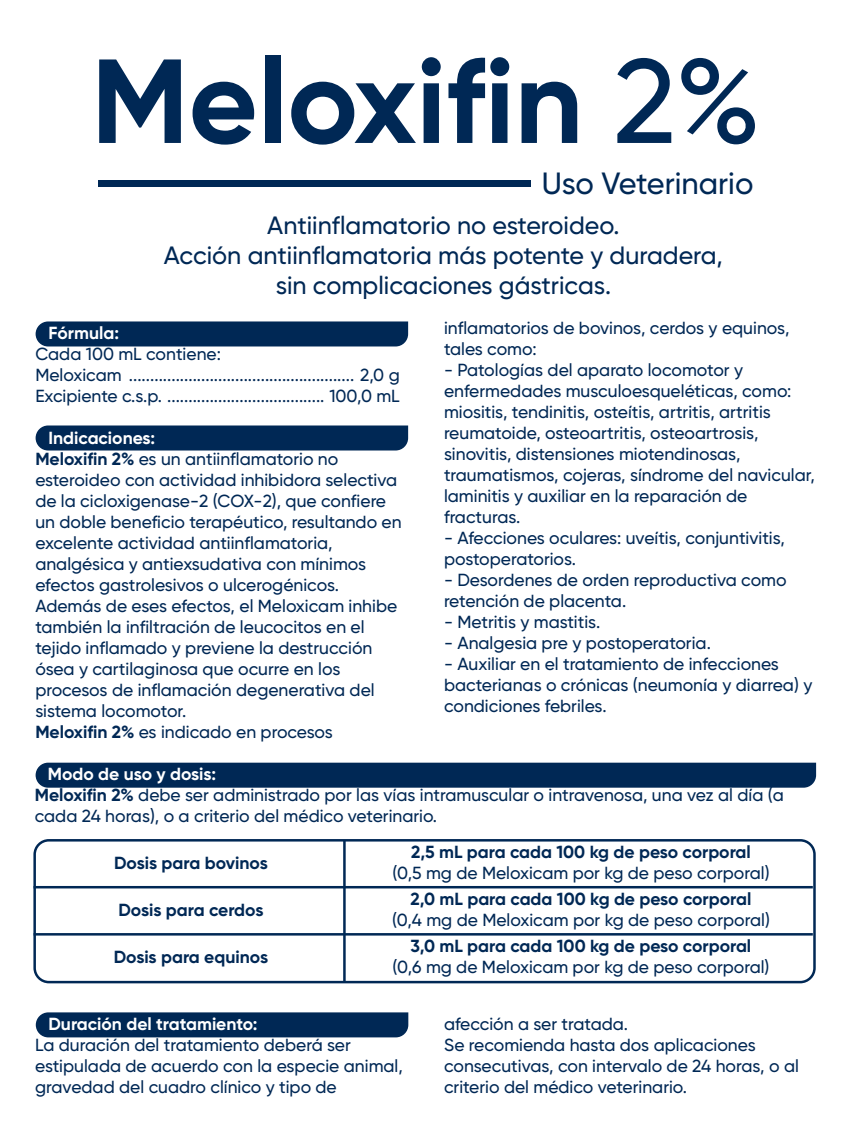
<style>
.page{position:relative;width:853px;height:1137px;background:#fff}
.page>*{position:absolute;margin:0;border:0;box-sizing:border-box;transform-origin:0 0}
.t1{font:700 119.25px "Gilroy";color:#002855}
.t2{font:500 30.75px "Gilroy";color:#002855}
.t3{font:500 25px/30px "Gilroy";color:#002855;text-align:center}
.t4{font:500 17.5px/21px "Gilroy";color:#002855}
.t5{font:700 17.5px "Gilroy";color:#002855}
.t6{font:700 17.5px "Gilroy";color:#fff}
.s1{font-weight:500}
.s2{font-weight:700;color:#fff}
.s3{font-weight:700}
</style>
<div class="page">
<div style="left:36px;top:321px;width:372px;height:25px;background:#002855"></div>
<div style="left:36px;top:425px;width:372px;height:25px;background:#002855"></div>
<div style="left:36px;top:1012px;width:372px;height:25px;background:#002855"></div>
<div style="left:36px;top:762px;width:780px;height:25px;background:#002855"></div>
<div style="left:98px;top:180px;width:432px;height:7px;background:#002855"></div>
<div style="left:33px;top:839px;width:783px;height:144px;border:2px solid #002855;border-radius:14px"></div>
<hr style="left:34px;top:885px;width:779px;height:3px;background:#002855">
<hr style="left:34px;top:933px;width:779px;height:2px;background:#002855">
<hr style="left:343px;top:840px;width:3px;height:142px;background:#002855">
<h1 class="t1" style="left:91px;top:27px;width:671px">Meloxifin <span class="s1">2%</span></h1>
<h2 class="t2" style="left:542px;top:164px;width:213px">Uso Veterinario</h2>
<h3 class="t3" style="left:164px;top:209px;width:561px">Antiinflamatorio no esteroideo.<br>Acción antiinflamatoria más potente y duradera, sin complicaciones gástricas.</h3>
<p class="t6" style="left:48px;top:321px;width:72px">Fórmula:</p>
<p class="t4" style="left:35px;top:343px;width:366px">Cada 100 mL contiene:<br>Meloxicam ..................................................... 2,0 g<br>Excipiente c.s.p. ..................................... 100,0 mL</p>
<p class="t4" style="left:35px;top:427px;width:368px;text-indent:13px"><span class="s2">Indicaciones:<br></span><span class="s3">Meloxifin 2%</span> es un antiinflamatorio no esteroideo con actividad inhibidora selectiva de la cicloxigenase-2 (COX-2), que confiere un doble beneficio terapéutico, resultando en excelente actividad antiinflamatoria, analgésica y antiexsudativa con mínimos efectos gastrolesivos o ulcerogénicos.<br>Además de eses efectos, el Meloxicam inhibe también la infiltración de leucocitos en el tejido inflamado y previene la destrucción ósea y cartilaginosa que ocurre en los procesos de inflamación degenerativa del sistema locomotor.<br><span class="s3">Meloxifin 2%</span> es indicado en procesos</p>
<p class="t4" style="left:444px;top:317px;width:347px">inflamatorios de bovinos, cerdos y equinos, tales como:</p>
<p class="t4" style="left:444px;top:359px;width:372px">- Patologías del aparato locomotor y enfermedades musculoesqueléticas, como: miositis, tendinitis, osteítis, artritis, artritis reumatoide, osteoartritis, osteoartrosis, sinovitis, distensiones miotendinosas, traumatismos, cojeras, síndrome del navicular, laminitis y auxiliar en la reparación de fracturas.</p>
<p class="t4" style="left:444px;top:527px;width:342px">- Afecciones oculares: uveítis, conjuntivitis, postoperatorios.</p>
<p class="t4" style="left:444px;top:569px;width:344px">- Desordenes de orden reproductiva como retención de placenta.</p>
<p class="t4" style="left:444px;top:611px;width:158px">- Metritis y mastitis.</p>
<p class="t4" style="left:444px;top:632px;width:268px">- Analgesia pre y postoperatoria.</p>
<p class="t4" style="left:444px;top:653px;width:370px">- Auxiliar en el tratamiento de infecciones bacterianas o crónicas (neumonía y diarrea) y condiciones febriles.</p>
<p class="t4" style="left:35px;top:763px;width:750px;text-indent:13px"><span class="s2">Modo de uso y dosis:<br></span><span class="s3">Meloxifin 2%</span> debe ser administrado por las vías intramuscular o intravenosa, una vez al día (a cada 24 horas), o a criterio del médico veterinario.</p>
<p class="t5" style="left:114px;top:851px;width:155px">Dosis para bovinos</p>
<p class="t5" style="left:118px;top:898px;width:147px">Dosis para cerdos</p>
<p class="t5" style="left:114px;top:945px;width:156px">Dosis para equinos</p>
<p class="t5" style="left:411px;top:840px;width:341px">2,5 mL para cada 100 kg de peso corporal</p>
<p class="t4" style="left:392px;top:861px;width:379px">(0,5 mg de Meloxicam por kg de peso corporal)</p>
<p class="t5" style="left:411px;top:887px;width:342px">2,0 mL para cada 100 kg de peso corporal</p>
<p class="t4" style="left:392px;top:909px;width:379px">(0,4 mg de Meloxicam por kg de peso corporal)</p>
<p class="t5" style="left:411px;top:934px;width:342px">3,0 mL para cada 100 kg de peso corporal</p>
<p class="t4" style="left:392px;top:956px;width:379px">(0,6 mg de Meloxicam por kg de peso corporal)</p>
<p class="t6" style="left:48px;top:1013px;width:211px">Duración del tratamiento:</p>
<p class="t4" style="left:35px;top:1034px;width:369px">La duración del tratamiento deberá ser estipulada de acuerdo con la especie animal, gravedad del cuadro clínico y tipo de</p>
<p class="t4" style="left:444px;top:1013px;width:356px">afección a ser tratada.<br>Se recomienda hasta dos aplicaciones consecutivas, con intervalo de 24 horas, o al criterio del médico veterinario.</p>
</div>
